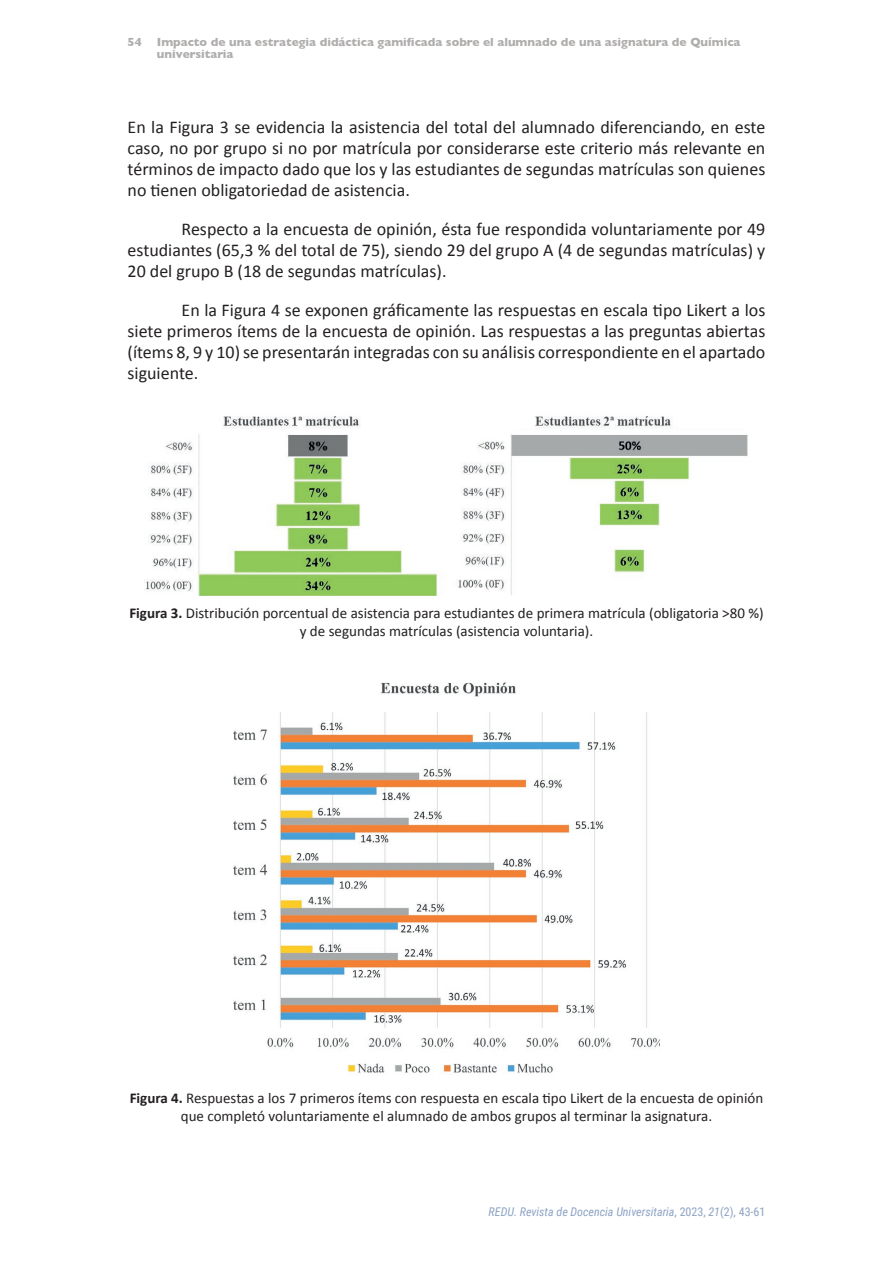
<style>
.page{position:relative;width:893px;height:1263px;background:#fff}
.page>*{position:absolute;margin:0;border:0;box-sizing:border-box;transform-origin:0 0}
.REDU_TXTGRAL{font:18px/21px "Calibri";color:#231f20;text-align:justify}
.REDU_TXTGRAL_1P{font:18px/21px "Calibri";color:#231f20;text-align:justify}
.REDU_IMG_TIT{font:15px/18px "Calibri";color:#231f20;text-align:center}
.REDU_TIT_TABLA{font:15px/18px "Calibri";color:#231f20;text-align:center}
.t1{font:700 12px/12px "Gill Sans";color:#b0aead}
.t2{font:italic 12px "Roboto Condensed";color:#8ca3c4}
.s1{font-weight:700}
.s2{font-style:normal}
</style>
<div class="page">
<img style="left:146px;top:416px;width:602px;height:180px">
<img style="left:234px;top:682px;width:425px;height:391px">
<p class="t1" style="left:128px;top:35px;width:16px">54</p>
<p class="t1" style="left:157px;top:35px;width:585px">Impacto de una estrategia didáctica gamificada sobre el alumnado de una asignatura de Química universitaria</p>
<p class="REDU_TXTGRAL_1P" style="left:128px;top:116px;width:639px">En la Figura 3 se evidencia la asistencia del total del alumnado diferenciando, en este caso, no por grupo si no por matrícula por considerarse este criterio más relevante en términos de impacto dado que los y las estudiantes de segundas matrículas son quienes no tienen obligatoriedad de asistencia.</p>
<p class="REDU_TXTGRAL" style="left:128px;top:218px;width:639px;text-indent:54px">Respecto a la encuesta de opinión, ésta fue respondida voluntariamente por 49 estudiantes (65,3 % del total de 75), siendo 29 del grupo A (4 de segundas matrículas) y 20 del grupo B (18 de segundas matrículas).</p>
<p class="REDU_TXTGRAL" style="left:128px;top:299px;width:639px;text-indent:54px">En la Figura 4 se exponen gráficamente las respuestas en escala tipo Likert a los siete primeros ítems de la encuesta de opinión. Las respuestas a las preguntas abiertas (ítems 8, 9 y 10) se presentarán integradas con su análisis correspondiente en el apartado siguiente.</p>
<p class="REDU_TIT_TABLA" style="left:129px;top:604px;width:636px"><span class="s1">Figura 3.</span> Distribución porcentual de asistencia para estudiantes de primera matrícula (obligatoria &gt;80 %) y de segundas matrículas (asistencia voluntaria).</p>
<p class="REDU_IMG_TIT" style="left:130px;top:1089px;width:635px"><span class="s1">Figura 4.</span> Respuestas a los 7 primeros ítems con respuesta en escala tipo Likert de la encuesta de opinión que completó voluntariamente el alumnado de ambos grupos al terminar la asignatura.</p>
<p class="t2" style="left:489px;top:1204px;width:278px">REDU. Revista de Docencia Universitaria<span class="s2">, 2023,</span> 21<span class="s2">(2), 43-61</span></p>
</div>
